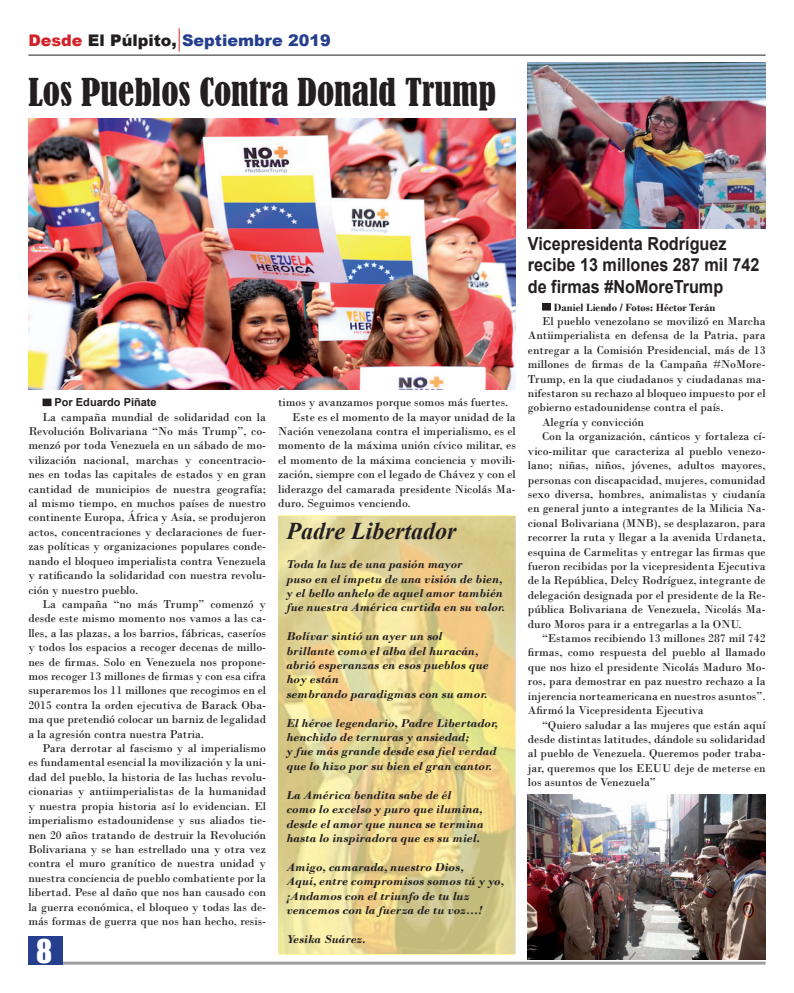
<style>
.page{position:relative;width:794px;height:993px;background:#fff}
.page>*{position:absolute;margin:0;border:0;box-sizing:border-box;transform-origin:0 0}
.t1{font:condensed 36px "Bernard";color:#231f20}
.t2{font:30px "Impact";color:#fff}
.t3{font:italic 700 24px "Times New Roman";color:#231f20}
.t4{font:700 18px/21.6px "Arial";color:#231f20;scale:.9 1}
.t5{font:900 16px "Arial";color:#253f8e}
.t6{font:12px/14.4px "Bodoni";color:#231f20;text-align:justify}
.t7{font:italic 700 12px/14.4px "Bodoni";color:#231f20}
.t8{font:700 11px "Bodoni";color:#231f20}
.t9{font:700 11px "Arial";color:#231f20}
.s1{color:#d1232a}
.s2{color:#231f20}
</style>
<div class="page">
<hr style="left:28px;top:55px;width:737px;height:1px;background:#231f20">
<svg style="left:179px;top:28px;width:1px;height:23px"></svg>
<hr style="left:28px;top:961px;width:737px;height:3px;background:#9d9fa2">
<div style="left:28px;top:935px;width:35px;height:29px;background:#253f8e"></div>
<img style="left:278px;top:516px;width:238px;height:437px">
<div style="left:542px;top:303px;width:8px;height:7px;background:#231f20"></div>
<div style="left:542px;top:303px;width:9px;height:7px;border:1px solid #231f20"></div>
<div style="left:43px;top:399px;width:8px;height:6px;background:#231f20"></div>
<div style="left:43px;top:398px;width:8px;height:8px;border:1px solid #231f20"></div>
<img style="left:28px;top:119px;width:488px;height:270px">
<img style="left:528px;top:63px;width:237px;height:166px">
<img style="left:528px;top:794px;width:237px;height:165px">
<h3 class="t5" style="left:28px;top:29px;width:304px"><span class="s1">Desde</span> <span class="s2">El Púlpito,</span> Septiembre 2019</h3>
<h1 class="t1" style="left:28px;top:71px;width:469px">Los Pueblos Contra Donald Trump</h1>
<p class="t9" style="left:55px;top:395px;width:104px">Por Eduardo Piñate</p>
<p class="t6" style="left:28px;top:409px;width:239px;text-indent:14px">La campaña mundial de solidaridad con la Revolución Bolivariana “No más Trump”, co&shy;menzó por toda Venezuela en un sábado de mo&shy;vilización nacional, marchas y concentracio&shy;nes en todas las capitales de estados y en gran cantidad de municipios de nuestra geografía; al mismo tiempo, en muchos países de nuestro continente Europa, África y Asia, se produjeron actos, concentraciones y declaraciones de fuer&shy;zas políticas y organizaciones populares conde&shy;nando el bloqueo imperialista contra Venezuela y ratificando la solidaridad con nuestra revolu&shy;ción y nuestro pueblo.</p>
<p class="t6" style="left:28px;top:596px;width:239px;text-indent:14px">La campaña “no más Trump” comenzó y desde este mismo momento nos vamos a las ca&shy;lles, a las plazas, a los barrios, fábricas, caseríos y todos los espacios a recoger decenas de millo&shy;nes de firmas. Solo en Venezuela nos propone&shy;mos recoger 13 millones de firmas y con esa cifra superaremos los 11 millones que recogimos en el 2015 contra la orden ejecutiva de Barack Oba&shy;ma que pretendió colocar un barniz de legalidad a la agresión contra nuestra Patria.</p>
<p class="t6" style="left:28px;top:740px;width:239px;text-indent:14px">Para derrotar al fascismo y al imperialismo es fundamental esencial la movilización y la uni&shy;dad del pueblo, la historia de las luchas revolu&shy;cionarias y antiimperialistas de la humanidad y nuestra propia historia así lo evidencian. El imperialismo estadounidense y sus aliados tie&shy;nen 20 años tratando de destruir la Revolución Bolivariana y se han estrellado una y otra vez contra el muro granítico de nuestra unidad y nuestra conciencia de pueblo combatiente por la libertad. Pese al daño que nos han causado con la guerra económica, el bloqueo y todas las de&shy;más formas de guerra que nos han hecho, resis-</p>
<h2 class="t2" style="left:36px;top:927px;width:18px">8</h2>
<p class="t6" style="left:278px;top:395px;width:232px">timos y avanzamos porque somos más fuertes.</p>
<p class="t6" style="left:292px;top:409px;width:225px">Este es el momento de la mayor unidad de la</p>
<p class="t6" style="left:278px;top:424px;width:239px">Nación venezolana contra el imperialismo, es el</p>
<p class="t6" style="left:278px;top:438px;width:239px">momento de la máxima unión cívico militar, es</p>
<p class="t6" style="left:278px;top:452px;width:239px">el momento de la máxima conciencia y movili-</p>
<p class="t6" style="left:278px;top:467px;width:239px">zación, siempre con el legado de Chávez y con el</p>
<p class="t6" style="left:278px;top:481px;width:239px">liderazgo del camarada presidente Nicolás Ma-</p>
<p class="t6" style="left:278px;top:496px;width:134px">duro. Seguimos venciendo.</p>
<h3 class="t3" style="left:286px;top:514px;width:171px">Padre Libertador</h3>
<p class="t7" style="left:286px;top:557px;width:220px">Toda la luz de una pasión mayor<br>puso en el ímpetu de una visión de bien, y el bello anhelo de aquel amor también fue nuestra América curtida en su valor.</p>
<p class="t7" style="left:286px;top:629px;width:204px">Bolívar sintió un ayer un sol brillante como el alba del huracán, abrió esperanzas en esos pueblos que hoy están<br>sembrando paradigmas con su amor.</p>
<p class="t7" style="left:286px;top:715px;width:213px">El héroe legendario, Padre Libertador, henchido de ternuras y ansiedad;<br>y fue más grande desde esa fiel verdad que lo hizo por su bien el gran cantor.</p>
<p class="t7" style="left:286px;top:787px;width:199px">La América bendita sabe de él como lo excelso y puro que ilumina, desde el amor que nunca se termina hasta lo inspiradora que es su miel.</p>
<p class="t7" style="left:286px;top:859px;width:219px">Amigo, camarada, nuestro Dios,<br>Aquí, entre compromisos somos tú y yo, ¡Andamos con el triunfo de tu luz vencemos con la fuerza de tu voz…!</p>
<p class="t7" style="left:286px;top:931px;width:81px">Yesika Suárez.</p>
<h3 class="t4" style="left:528px;top:233px;width:259px">Vicepresidenta Rodríguez recibe 13 millones 287 mil 742 de firmas #NoMoreTrump</h3>
<p class="t8" style="left:554px;top:300px;width:163px">Daniel Liendo / Fotos: Héctor Terán</p>
<p class="t6" style="left:542px;top:314px;width:225px">El pueblo venezolano se movilizó en Marcha</p>
<p class="t6" style="left:528px;top:328px;width:239px">Antiimperialista en defensa de la Patria, para</p>
<p class="t6" style="left:528px;top:342px;width:239px">entregar a la Comisión Presidencial, más de 13</p>
<p class="t6" style="left:528px;top:357px;width:239px">millones de firmas de la Campaña #NoMore-</p>
<p class="t6" style="left:528px;top:371px;width:239px">Trump, en la que ciudadanos y ciudadanas ma-</p>
<p class="t6" style="left:528px;top:386px;width:239px">nifestaron su rechazo al bloqueo impuesto por el</p>
<p class="t6" style="left:528px;top:400px;width:197px">gobierno estadounidense contra el país.</p>
<p class="t6" style="left:542px;top:414px;width:104px">Alegría y convicción</p>
<p class="t6" style="left:542px;top:429px;width:225px">Con la organización, cánticos y fortaleza cí-</p>
<p class="t6" style="left:528px;top:443px;width:239px">vico-militar que caracteriza al pueblo venezo-</p>
<p class="t6" style="left:528px;top:458px;width:239px">lano; niñas, niños, jóvenes, adultos mayores,</p>
<p class="t6" style="left:528px;top:472px;width:239px">personas con discapacidad, mujeres, comunidad</p>
<p class="t6" style="left:528px;top:486px;width:239px">sexo diversa, hombres, animalistas y ciudanía</p>
<p class="t6" style="left:528px;top:501px;width:239px">en general junto a integrantes de la Milicia Na-</p>
<p class="t6" style="left:528px;top:515px;width:239px">cional Bolivariana (MNB), se desplazaron, para</p>
<p class="t6" style="left:528px;top:530px;width:239px">recorrer la ruta y llegar a la avenida Urdaneta,</p>
<p class="t6" style="left:528px;top:544px;width:239px">esquina de Carmelitas y entregar las firmas que</p>
<p class="t6" style="left:528px;top:558px;width:239px">fueron recibidas por la vicepresidenta Ejecutiva</p>
<p class="t6" style="left:528px;top:573px;width:239px">de la República, Delcy Rodríguez, integrante de</p>
<p class="t6" style="left:528px;top:587px;width:239px">delegación designada por el presidente de la Re-</p>
<p class="t6" style="left:528px;top:602px;width:239px">pública Bolivariana de Venezuela, Nicolás Ma-</p>
<p class="t6" style="left:528px;top:616px;width:215px">duro Moros para ir a entregarlas a la ONU.</p>
<p class="t6" style="left:542px;top:630px;width:225px">“Estamos recibiendo 13 millones 287 mil 742</p>
<p class="t6" style="left:528px;top:645px;width:239px">firmas, como respuesta del pueblo al llamado</p>
<p class="t6" style="left:528px;top:659px;width:239px">que nos hizo el presidente Nicolás Maduro Mo-</p>
<p class="t6" style="left:528px;top:674px;width:239px">ros, para demostrar en paz nuestro rechazo a la</p>
<p class="t6" style="left:528px;top:688px;width:239px">injerencia norteamericana en nuestros asuntos”.</p>
<p class="t6" style="left:528px;top:702px;width:177px">Afirmó la Vicepresidenta Ejecutiva</p>
<p class="t6" style="left:542px;top:717px;width:225px">“Quiero saludar a las mujeres que están aquí</p>
<p class="t6" style="left:528px;top:731px;width:239px">desde distintas latitudes, dándole su solidaridad</p>
<p class="t6" style="left:528px;top:746px;width:239px">al pueblo de Venezuela. Queremos poder traba-</p>
<p class="t6" style="left:528px;top:760px;width:239px">jar, queremos que los EEUU deje de meterse en</p>
<p class="t6" style="left:528px;top:774px;width:129px">los asuntos de Venezuela”</p>
</div>
